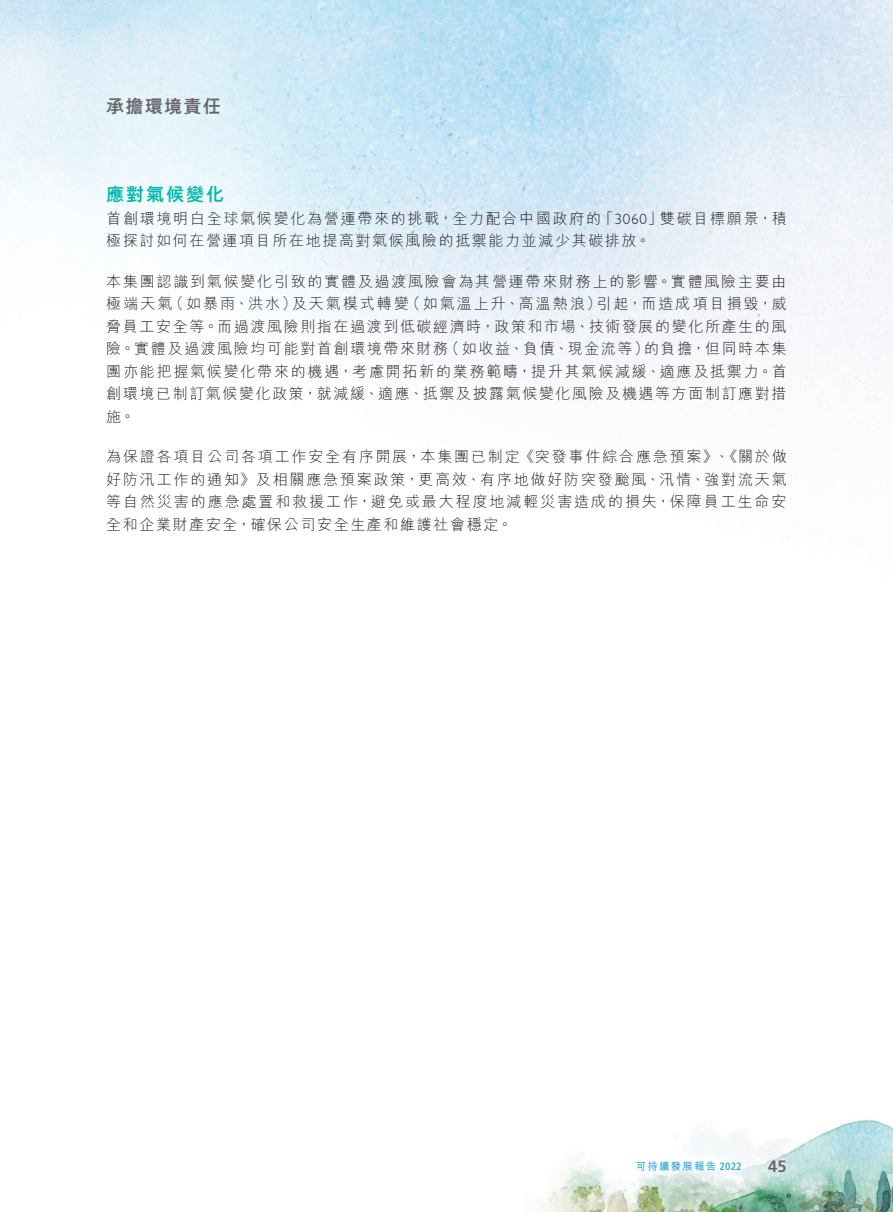
<style>
.page{position:relative;width:893px;height:1212px;background:#fff}
.page>*{position:absolute;margin:0;border:0;box-sizing:border-box;transform-origin:0 0}
.t1{font:800 18px "M Hei HK";letter-spacing:.07em;color:#69666a}
.t2{font:800 18px "M Hei HK";letter-spacing:.11em;color:#03b9ac}
.t3{font:700 16.5px "Frutiger LT Std";color:#69666a}
.t4{font:300 15px/22.5px "M Hei HK";letter-spacing:.11em;color:#231f20;text-align:justify}
.t5{font:700 10.5px "M Hei HK";letter-spacing:.115em;color:#30abd5}
.s1{font-family:"Gill Sans"}
.s2{font-family:"Frutiger LT Std";font-stretch:condensed}
</style>
<div class="page">
<img style="left:0;top:0;width:893px;height:1212px">
<svg style="left:766px;top:1157px;width:22px;height:17px"></svg>
<p class="t1" style="left:106px;top:97px;width:116px">承擔環境責任</p>
<p class="t2" style="left:106px;top:185px;width:119px">應對氣候變化</p>
<p class="t4" style="left:106px;top:207px;width:682px">首創環境明白全球氣候變化為營運帶來的挑戰，全力配合中國政府的「<span class="s1">3060</span>」雙碳目標願景，積極探討如何在營運項目所在地提高對氣候風險的抵禦能力並減少其碳排放。</p>
<p class="t4" style="left:106px;top:270px;width:682px">本集團認識到氣候變化引致的實體及過渡風險會為其營運帶來財務上的影響。實體風險主要由極端天氣（如暴雨、洪水）及天氣模式轉變（如氣溫上升、高溫熱浪）引起，而造成項目損毀，威脅員工安全等。而過渡風險則指在過渡到低碳經濟時，政策和市場、技術發展的變化所產生的風險。實體及過渡風險均可能對首創環境帶來財務（如收益、負債、現金流等）的負擔，但同時本集團亦能把握氣候變化帶來的機遇，考慮開拓新的業務範疇，提升其氣候減緩、適應及抵禦力。首創環境已制訂氣候變化政策，就減緩、適應、抵禦及披露氣候變化風險及機遇等方面制訂應對措施。</p>
<p class="t4" style="left:106px;top:445px;width:682px">為保證各項目公司各項工作安全有序開展，本集團已制定《突發事件綜合應急預案》、《關於做好防汛工作的通知》及相關應急預案政策，更高效、有序地做好防突發颱風、汛情、強對流天氣等自然災害的應急處置和救援工作，避免或最大程度地減輕災害造成的損失，保障員工生命安全和企業財產安全，確保公司安全生產和維護社會穩定。</p>
<p class="t5" style="left:636px;top:1159px;width:108px">可持續發展報告 <span class="s2">2022</span></p>
<p class="t3" style="left:768px;top:1156px;width:20px">45</p>
</div>
